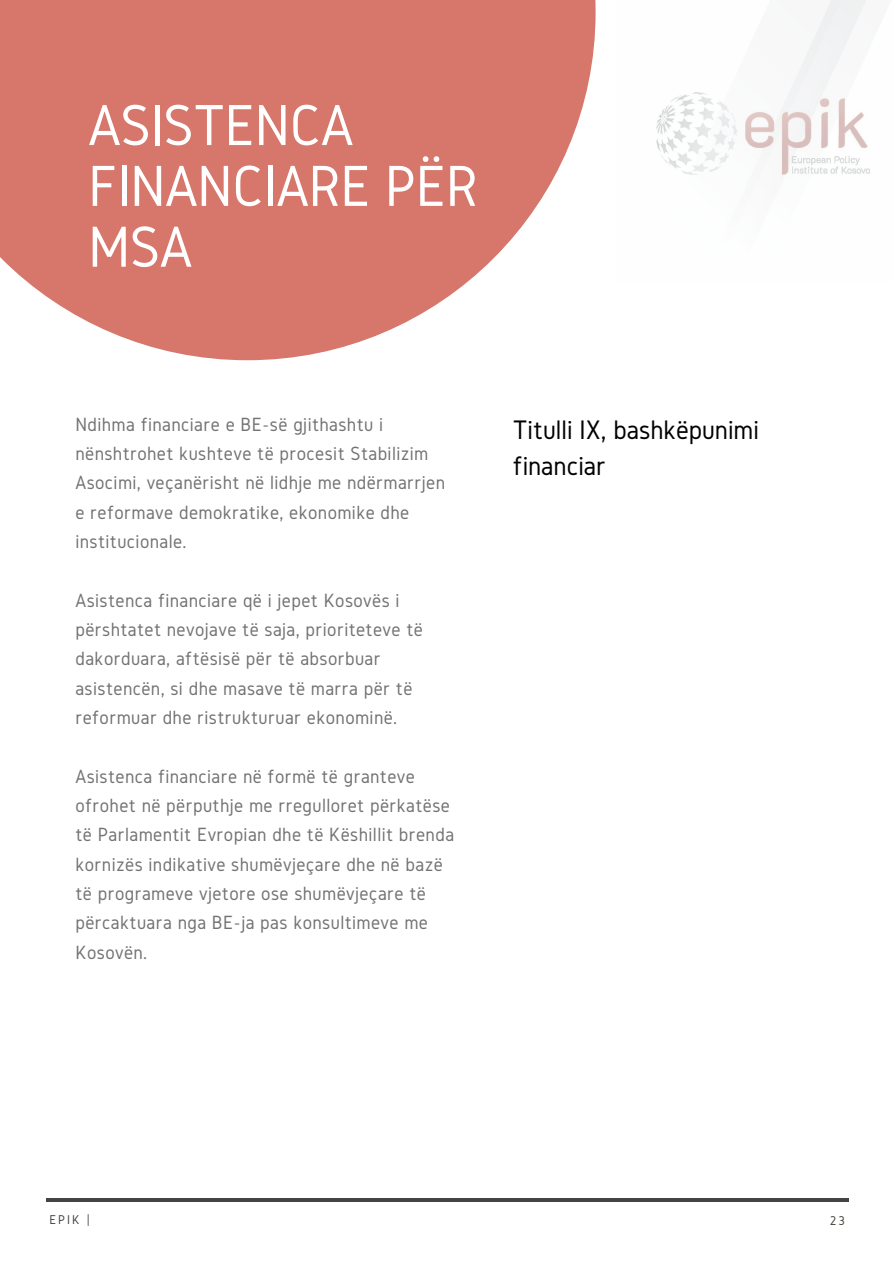
<style>
.page{position:relative;width:894px;height:1264px;background:#fff}
.page>*{position:absolute;margin:0;border:0;box-sizing:border-box;transform-origin:0 0}
.t1{font:60px/60.8px "Gidole";letter-spacing:-.01em;color:#fff}
.t2{font:27.75px/36.2px "Gidole";color:#000}
.t3{font:19.95px/29.2px "Gidole";letter-spacing:.02em;color:#737373}
.t4{font:13.2px "Gidole";letter-spacing:.15em;color:#444440}
</style>
<div class="page">
<hr style="left:46px;top:1198px;width:802px;height:3px;background:#444440">
<svg style="left:0;top:0;width:595px;height:360px;fill:#d7766a"></svg>
<img style="left:656px;top:0;width:214px;height:175px">
<h1 class="t1" style="left:88px;top:94px;width:391px">ASISTENCA<br>FINANCIARE PËR<br>MSA</h1>
<p class="t3" style="left:75px;top:409px;width:371px">Ndihma financiare e BE-së gjithashtu i nënshtrohet kushteve të procesit Stabilizim Asocimi, veçanërisht në lidhje me ndërmarrjen e reformave demokratike, ekonomike dhe institucionale.</p>
<p class="t3" style="left:75px;top:585px;width:349px">Asistenca financiare që i jepet Kosovës i përshtatet nevojave të saja, prioriteteve të dakorduara, aftësisë për të absorbuar asistencën, si dhe masave të marra për të reformuar dhe ristrukturuar ekonominë.</p>
<p class="t3" style="left:75px;top:761px;width:380px">Asistenca financiare në formë të granteve ofrohet në përputhje me rregulloret përkatëse të Parlamentit Evropian dhe të Këshillit brenda kornizës indikative shumëvjeçare dhe në bazë të programeve vjetore ose shumëvjeçare të përcaktuara nga BE-ja pas konsultimeve me Kosovën.</p>
<h2 class="t2" style="left:512px;top:411px;width:247px">Titulli IX, bashkëpunimi financiar</h2>
<p class="t4" style="left:49px;top:1212px;width:42px">EPIK |</p>
<p class="t4" style="left:829px;top:1213px;width:17px">23</p>
</div>
